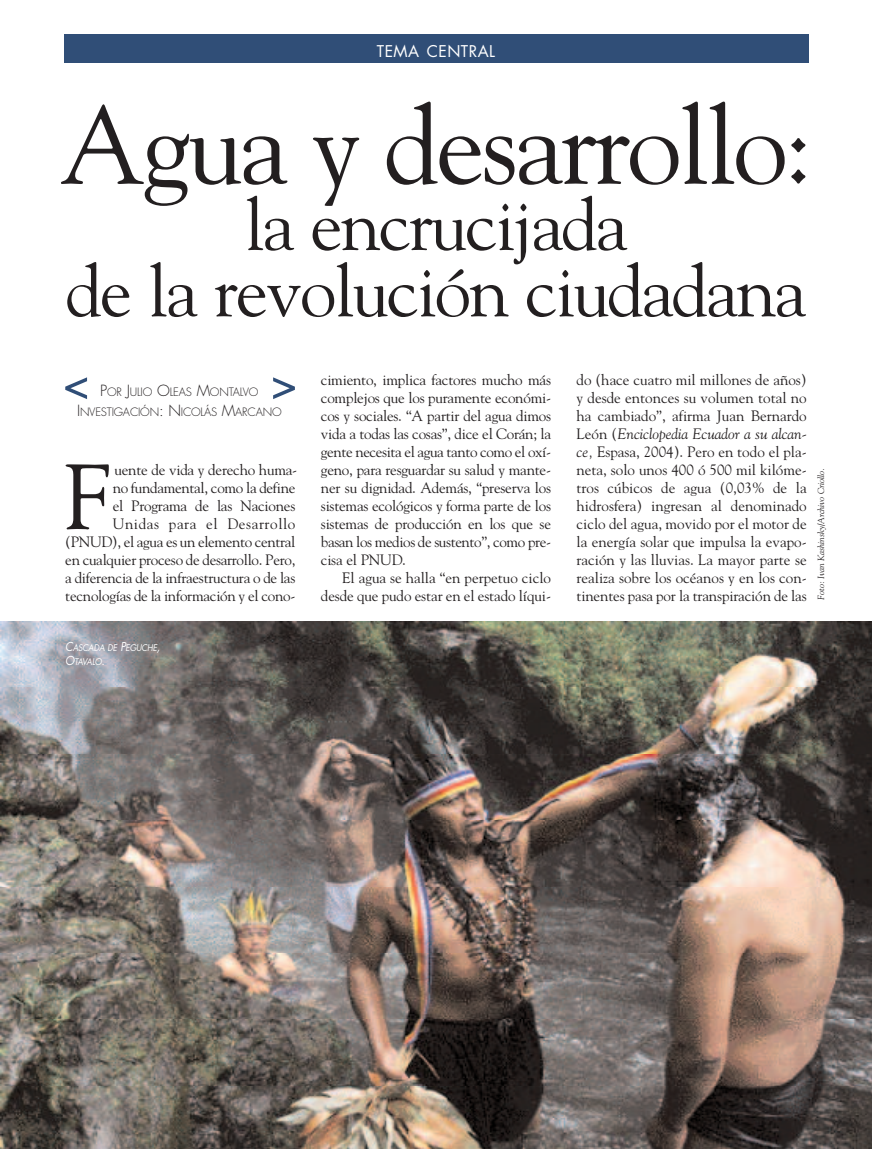
<style>
.page{position:relative;width:872px;height:1149px;background:#fff}
.page>*{position:absolute;margin:0;border:0;box-sizing:border-box;transform-origin:0 0}
.t1{font:109.95px "Goudy";letter-spacing:-.03em;color:#231f20}
.t2{font:91.65px "Goudy";color:#231f20}
.t3{font:72.75px/66.3px "Goudy";letter-spacing:-.03em;color:#231f20;text-align:center}
.t4{font:15.75px "Futura";letter-spacing:.025em;color:#fff}
.t5{font:15px/18px "Goudy";letter-spacing:-.015em;color:#231f20;text-align:right}
.t6{font:300 11.25px/19.6px "Futura";letter-spacing:-.015em;color:#231f20;text-align:center}
.t7{font:italic 9px "Goudy";color:#231f20}
.t8{font:italic 9px/13.5px "Futura";letter-spacing:-.025em;color:#fff;scale:.9 1}
.s1{font-size:15px}
.s2{font-size:12px}
.s3{font-style:italic}
</style>
<div class="page">
<img style="left:0;top:621px;width:872px;height:527px">
<div style="left:64px;top:34px;width:744px;height:29px;background:#304e77"></div>
<svg style="left:65px;top:377px;width:22px;height:22px"></svg>
<svg style="left:273px;top:377px;width:22px;height:22px"></svg>
<p class="t4" style="left:377px;top:44px;width:120px">TEMA CENTRAL</p>
<h1 class="t1" style="left:60px;top:81px;width:753px">Agua y desarrollo:</h1>
<h3 class="t3" style="left:66px;top:191px;width:742px">la encrucijada<br>de la revolución ciudadana</h3>
<p class="t6" style="left:77px;top:383px;width:206px"><span class="s1">P</span>OR <span class="s1">J</span>ULIO <span class="s1">O</span>LEAS <span class="s1">M</span>ONTALVO<br><span class="s1">I</span>NVESTIGACIÓN<span class="s1">: N</span>ICOLÁS <span class="s1">M</span>ARCANO</p>
<p class="t5" style="left:65px;top:460px;width:233px">uente de vida y derecho huma-<br>no fundamental, como la define<br>el Programa de las Naciones Unidas para el Desarrollo (PNUD), el agua es un elemento central en cualquier proceso de desarrollo. Pero, a diferencia de la infraestructura o de las tecnologías de la información y el cono-</p>
<h2 class="t2" style="left:64px;top:443px;width:47px">F</h2>
<p class="t8" style="left:65px;top:641px;width:107px"><span class="s2">C</span>ASCADA DE <span class="s2">P</span>EGUCHE<span class="s2">,<br>O</span>TAVALO<span class="s2">.</span></p>
<p class="t5" style="left:321px;top:370px;width:232px;text-align:justify">cimiento, implica factores mucho más complejos que los puramente económi&shy;cos y sociales. “A partir del agua dimos vida a todas las cosas”, dice el Corán; la gente necesita el agua tanto como el oxí&shy;geno, para resguardar su salud y mante&shy;ner su dignidad. Además, “preserva los sistemas ecológicos y forma parte de los sistemas de producción en los que se basan los medios de sustento”, como pre&shy;cisa el PNUD.</p>
<p class="t5" style="left:321px;top:568px;width:232px">El agua se halla “en perpetuo ciclo desde que pudo estar en el estado líqui-</p>
<p class="t5" style="left:576px;top:370px;width:232px;text-align:justify">do (hace cuatro mil millones de años) y desde entonces su volumen total no ha cambiado”, afirma Juan Bernardo León (<span class="s3">Enciclopedia Ecuador a su alcan&shy;ce,</span> Espasa, 2004). Pero en todo el pla&shy;neta, solo unos 400 ó 500 mil kilóme&shy;tros cúbicos de agua (0,03% de la hidrosfera) ingresan al denominado ciclo del agua, movido por el motor de la energía solar que impulsa la evapo&shy;ración y las lluvias. La mayor parte se realiza sobre los océanos y en los con&shy;tinentes pasa por la transpiración de las</p>
<p class="t7" style="left:815px;top:599px;width:133px;rotate:-90deg">Foto: Ivan Kashinsky/Archivo Criollo.</p>
</div>
